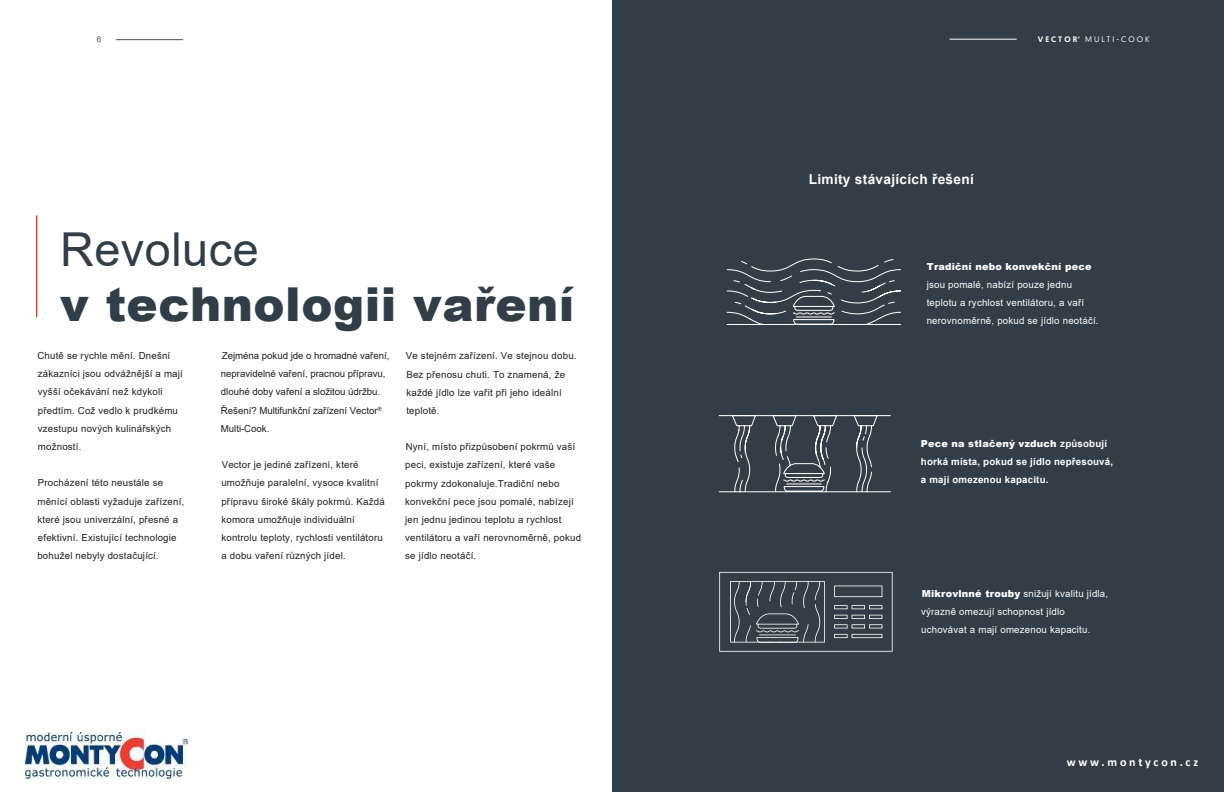
<style>
.page{position:relative;width:1224px;height:792px;background:#fff}
.page>*{position:absolute;margin:0;border:0;box-sizing:border-box;transform-origin:0 0}
.t1{font:900 46.8px "Arial";letter-spacing:.01em;color:#323d47}
.t2{font:46.8px "Arial";letter-spacing:.01em;color:#323d47}
.t3{font:700 13.7px "Arial";letter-spacing:.02em;color:#fff}
.t4{font:700 12px "Calibri";color:#fff}
.t5{font:9.7px/18.2px "Arial";letter-spacing:.02em;color:#231f20}
.t6{font:9.7px/18px "Arial";letter-spacing:.02em;color:#fff}
.t7{font:9.7px/18.2px "Arial";letter-spacing:-.005em;color:#231f20}
.t8{font:700 9.7px/17.6px "Arial";letter-spacing:.02em;color:#fff}
.t9{font:900 9.7px "Arial";letter-spacing:.02em;color:#fff}
.t10{font:8px "Geomanist";letter-spacing:.25em;color:#fff}
.t11{font:8px "Arial";color:#475259}
.s1{font-family:"Geomanist";font-weight:300}
.s2{font-weight:500}
.s3{font-weight:900}
</style>
<div class="page">
<div style="left:612px;top:0;width:612px;height:792px;background:#323d47"></div>
<hr style="left:116px;top:39px;width:67px;height:1px;background:#475259">
<hr style="left:950px;top:39px;width:67px;height:1px;background:#fff">
<svg style="left:726px;top:258px;width:175px;height:67px"></svg>
<svg style="left:718px;top:415px;width:173px;height:78px"></svg>
<svg style="left:719px;top:572px;width:174px;height:80px"></svg>
<hr style="left:36px;top:215px;width:1px;height:102px;background:#d64227">
<img style="left:26px;top:732px;width:163px;height:47px">
<p class="t11" style="left:97px;top:34px;width:6px">6</p>
<h1 class="t2" style="left:60px;top:217px;width:200px">Revoluce</h1>
<h1 class="t1" style="left:60px;top:270px;width:516px">v technologii vaření</h1>
<p class="t5" style="left:37px;top:347px;width:147px">Chutě se rychle mění. Dnešní zákazníci jsou odvážnější a mají vyšší očekávání než kdykoli předtím. Což vedlo k prudkému vzestupu nových kulinářských možností.</p>
<p class="t5" style="left:37px;top:474px;width:148px">Procházení této neustále se měnící oblasti vyžaduje zařízení, které jsou univerzální, přesné a efektivní. Existující technologie bohužel nebyly dostačující.</p>
<p class="t7" style="left:221px;top:347px;width:170px">Zejména pokud jde o hromadné vaření, nepravidelné vaření, pracnou přípravu, dlouhé doby vaření a složitou údržbu.<br>Řešení? Multifunkční zařízení Vector<span class="s1">® </span>Multi-Cook.</p>
<p class="t5" style="left:221px;top:456px;width:165px">Vector je jediné zařízení, které umožňuje paralelní, vysoce kvalitní přípravu široké škály pokrmů. Každá komora umožňuje individuální kontrolu teploty, rychlosti ventilátoru a dobu vaření různých jídel.</p>
<p class="t5" style="left:406px;top:347px;width:172px">Ve stejném zařízení. Ve stejnou dobu.<br>Bez přenosu chuti. To znamená, že každé jídlo lze vařit při jeho ideální teplotě.</p>
<p class="t5" style="left:405px;top:438px;width:177px">Nyní, místo přizpůsobení pokrmů vaší peci, existuje zařízení, které vaše pokrmy zdokonaluje.Tradiční nebo konvekční pece jsou pomalé, nabízejí jen jednu jedinou teplotu a rychlost ventilátoru a vaří nerovnoměrně, pokud se jídlo neotáčí.</p>
<h2 class="t3" style="left:809px;top:170px;width:166px">Limity stávajících řešení</h2>
<p class="t10" style="left:1038px;top:34px;width:113px"><span class="s2">VECTOR</span><sup>®</sup> MULTI-COOK</p>
<p class="t9" style="left:927px;top:259px;width:166px">Tradiční nebo konvekční pece</p>
<p class="t6" style="left:927px;top:275px;width:173px">jsou pomalé, nabízí pouze jednu teplotu a rychlost ventilátoru, a vaří nerovnoměrně, pokud se jídlo neotáčí.</p>
<p class="t8" style="left:921px;top:435px;width:194px"><span class="s3">Pece na stlačený vzduch</span> způsobují horká místa, pokud se jídlo nepřesouvá, a mají omezenou kapacitu.</p>
<p class="t6" style="left:921px;top:585px;width:189px"><span class="s3">Mikrovlnné trouby</span> snižují kvalitu jídla, výrazně omezují schopnost jídlo uchovávat a mají omezenou kapacitu.</p>
<p class="t4" style="left:1067px;top:753px;width:133px">w w w . m o n t y c o n . c z</p>
</div>
